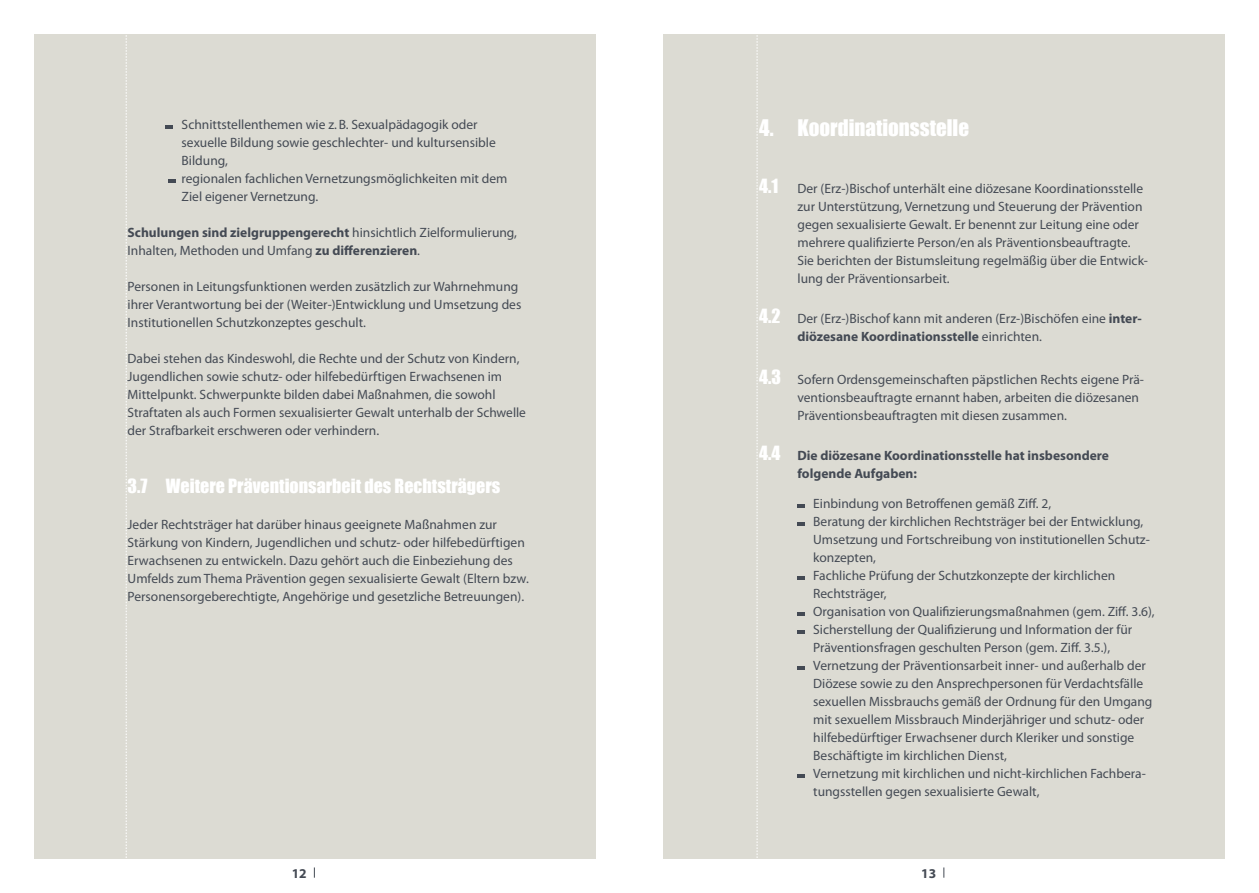
<style>
.page{position:relative;width:1259px;height:893px;background:#fff}
.page>*{position:absolute;margin:0;border:0;box-sizing:border-box;transform-origin:0 0}
.headline_impact_14{font:21px "Impact";color:#fff}
.subline_12{font:18px "Impact";color:#fff}
.copy_myriad_10{font:13.5px/18px "Myriad Pro";color:#444a54}
.copy_einzug{font:13.5px/18px "Myriad Pro";color:#444a54}
.copy_myriad_10-2{font:700 13.5px/18px "Myriad Pro";color:#444a54}
.s1{font-weight:700}
.s2{font-family:"Impact";font-size:18px;color:#fff}
.s3{font-family:"Impact";font-weight:400;font-size:18px;color:#fff}
</style>
<div class="page">
<div style="left:34px;top:34px;width:561px;height:825px;background:#dcdbd3"></div>
<div style="left:663px;top:34px;width:562px;height:825px;background:#dcdbd3"></div>
<svg style="left:126px;top:35px;width:1px;height:823px"></svg>
<svg style="left:756px;top:35px;width:1px;height:823px"></svg>
<svg style="left:797px;top:504px;width:7px;height:4px"></svg>
<svg style="left:797px;top:522px;width:7px;height:4px"></svg>
<svg style="left:797px;top:576px;width:7px;height:4px"></svg>
<svg style="left:797px;top:612px;width:7px;height:4px"></svg>
<svg style="left:797px;top:630px;width:7px;height:4px"></svg>
<svg style="left:797px;top:666px;width:7px;height:4px"></svg>
<svg style="left:797px;top:774px;width:7px;height:4px"></svg>
<svg style="left:166px;top:125px;width:7px;height:4px"></svg>
<svg style="left:168px;top:179px;width:7px;height:4px"></svg>
<p class="copy_myriad_10" style="left:182px;top:115px;width:297px">Schnittstellenthemen wie z.B. Sexualpädagogik oder</p>
<p class="copy_myriad_10" style="left:182px;top:133px;width:316px">sexuelle Bildung sowie geschlechter- und kultursensible<br>Bildung,</p>
<p class="copy_einzug" style="left:182px;top:169px;width:327px">regionalen fachlichen Vernetzungsmöglichkeiten mit dem<br>Ziel eigener Vernetzung.</p>
<p class="copy_einzug" style="left:128px;top:223px;width:391px"><span class="s1">Schulungen sind zielgruppengerecht</span> hinsichtlich Zielformulierung,<br>Inhalten, Methoden und Umfang <span class="s1">zu differenzieren</span>.</p>
<p class="copy_myriad_10" style="left:128px;top:277px;width:395px">Personen in Leitungsfunktionen werden zusätzlich zur Wahrnehmung ihrer Verantwortung bei der (Weiter-)Entwicklung und Umsetzung des<br>Institutionellen Schutzkonzeptes geschult.</p>
<p class="copy_myriad_10" style="left:128px;top:349px;width:393px">Dabei stehen das Kindeswohl, die Rechte und der Schutz von Kindern,<br>Jugendlichen sowie schutz- oder hilfebedürftigen Erwachsenen im<br>Mittelpunkt. Schwerpunkte bilden dabei Maßnahmen, die sowohl</p>
<p class="copy_myriad_10" style="left:128px;top:403px;width:400px">Straftaten als auch Formen sexualisierter Gewalt unterhalb der Schwelle der Strafbarkeit erschweren oder verhindern.</p>
<p class="subline_12" style="left:128px;top:472px;width:374px">3.7 Weitere Präventionsarbeit des Rechtsträgers</p>
<p class="copy_myriad_10" style="left:128px;top:515px;width:403px">Jeder Rechtsträger hat darüber hinaus geeignete Maßnahmen zur Stärkung von Kindern, Jugendlichen und schutz- oder hilfebedürftigen Erwachsenen zu entwickeln. Dazu gehört auch die Einbeziehung des Umfelds zum Thema Prävention gegen sexualisierte Gewalt (Eltern bzw.<br>Personensorgeberechtigte, Angehörige und gesetzliche Betreuungen).</p>
<p class="headline_impact_14" style="left:759px;top:111px;width:211px">4. Koordinationsstelle</p>
<p class="copy_myriad_10" style="left:797px;top:180px;width:352px;text-indent:-38px"><span class="s2">4.1</span> Der (Erz-)Bischof unterhält eine diözesane Koordinationsstelle zur Unterstützung, Vernetzung und Steuerung der Prävention gegen sexualisierte Gewalt. Er benennt zur Leitung eine oder mehrere qualifizierte Person/en als Präventionsbeauftragte.<br>Sie berichten der Bistumsleitung regelmäßig über die Entwick&shy;lung der Präventionsarbeit.</p>
<p class="copy_myriad_10" style="left:797px;top:309px;width:346px;text-indent:-38px"><span class="s2">4.2</span> Der (Erz-)Bischof kann mit anderen (Erz-)Bischöfen eine <span class="s1">inter&shy;diözesane Koordinationsstelle</span> einrichten.</p>
<p class="copy_myriad_10" style="left:759px;top:370px;width:386px"><span class="s2">4.3</span> Sofern Ordensgemeinschaften päpstlichen Rechts eigene Prä-</p>
<p class="copy_myriad_10" style="left:797px;top:388px;width:343px">ventionsbeauftragte ernannt haben, arbeiten die diözesanen<br>Präventionsbeauftragten mit diesen zusammen.</p>
<p class="copy_myriad_10-2" style="left:797px;top:446px;width:313px;text-indent:-38px"><span class="s3">4.4</span> Die diözesane Koordinationsstelle hat insbesondere folgende Aufgaben:</p>
<p class="copy_myriad_10" style="left:813px;top:494px;width:239px">Einbindung von Betroffenen gemäß Ziff. 2,</p>
<p class="copy_myriad_10" style="left:813px;top:512px;width:338px">Beratung der kirchlichen Rechtsträger bei der Entwicklung,<br>Umsetzung und Fortschreibung von institutionellen Schutz-</p>
<p class="copy_myriad_10" style="left:813px;top:548px;width:64px">konzepten,</p>
<p class="copy_myriad_10" style="left:813px;top:566px;width:303px">Fachliche Prüfung der Schutzkonzepte der kirchlichen<br>Rechtsträger,</p>
<p class="copy_myriad_10" style="left:813px;top:602px;width:343px">Organisation von Qualifizierungsmaßnahmen (gem. Ziff. 3.6),</p>
<p class="copy_myriad_10" style="left:813px;top:620px;width:321px">Sicherstellung der Qualifizierung und Information der für</p>
<p class="copy_myriad_10" style="left:813px;top:638px;width:298px">Präventionsfragen geschulten Person (gem. Ziff. 3.5.),</p>
<p class="copy_myriad_10" style="left:813px;top:656px;width:334px">Vernetzung der Präventionsarbeit inner- und außerhalb der<br>Diözese sowie zu den Ansprechpersonen für Verdachtsfälle</p>
<p class="copy_myriad_10" style="left:813px;top:692px;width:341px">sexuellen Missbrauchs gemäß der Ordnung für den Umgang mit sexuellem Missbrauch Minderjähriger und schutz- oder hilfebedürftiger Erwachsener durch Kleriker und sonstige Beschäftigte im kirchlichen Dienst,</p>
<p class="copy_myriad_10" style="left:813px;top:764px;width:334px">Vernetzung mit kirchlichen und nicht-kirchlichen Fachbera-</p>
<p class="copy_myriad_10" style="left:813px;top:782px;width:228px">tungsstellen gegen sexualisierte Gewalt,</p>
<p class="copy_myriad_10-2" style="left:292px;top:864px;width:16px">12</p>
<p class="copy_myriad_10-2" style="left:921px;top:864px;width:16px">13</p>
</div>
